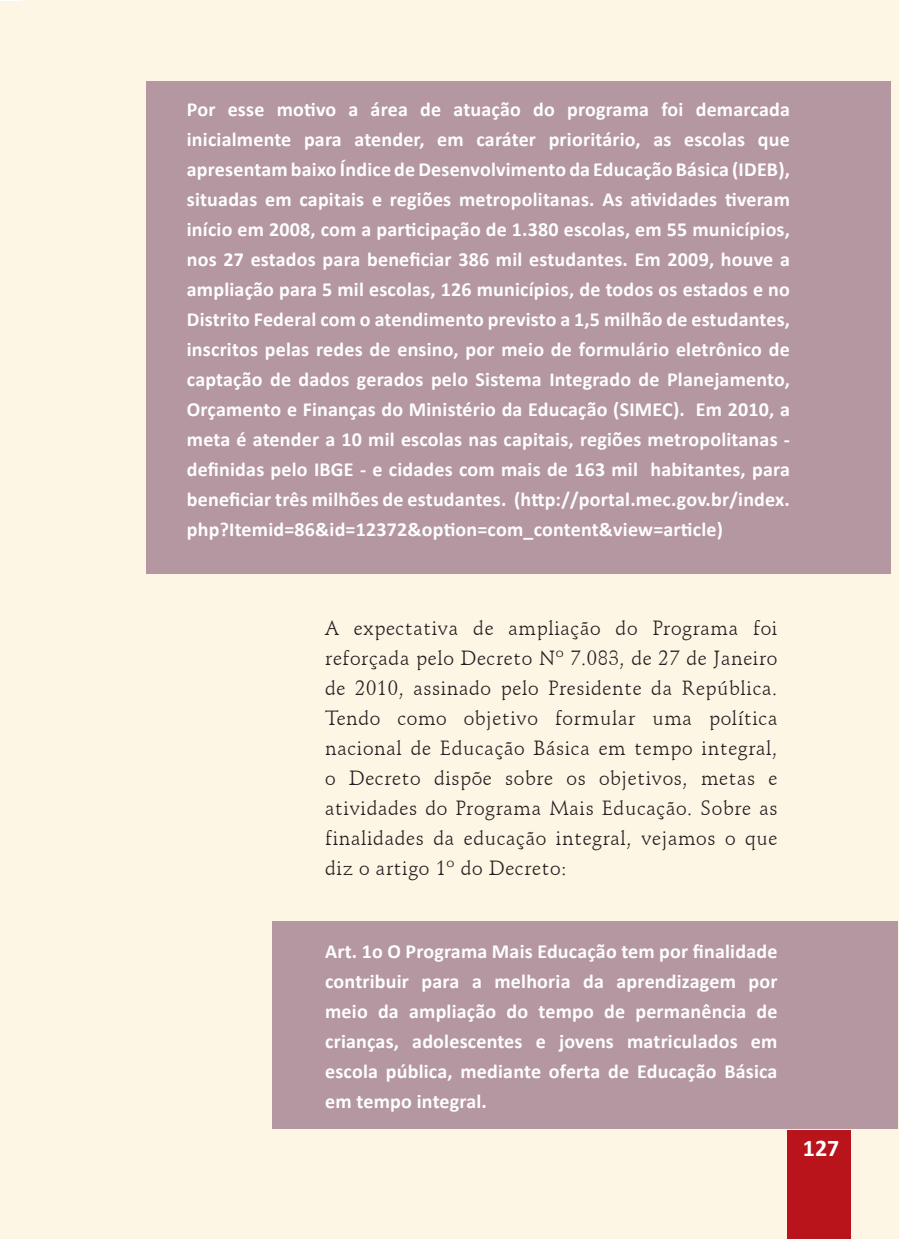
<style>
.page{position:relative;width:899px;height:1239px;background:#fff}
.page>*{position:absolute;margin:0;border:0;box-sizing:border-box;transform-origin:0 0}
.t1{font:700 24px "Calibri";color:#fff}
.t2{font:700 20px/30px "Calibri";letter-spacing:.01em;color:#fff;text-align:justify}
.t3{font:20px/30px "Schneidler BT";letter-spacing:.03em;color:#231f20;text-align:justify}
</style>
<div class="page">
<div style="left:0;top:1px;width:24px;height:1237px;background:#fef6e5"></div>
<div style="left:24px;top:0;width:874px;height:1239px;background:#fef6e5"></div>
<hr style="left:24px;top:1px;width:1px;height:1237px;background:#fef6e5">
<div style="left:787px;top:1130px;width:63px;height:109px;background:#b9141b"></div>
<div style="left:273px;top:921px;width:624px;height:208px;background:#b497a0"></div>
<div style="left:147px;top:82px;width:743px;height:492px;background:#b497a0"></div>
<p class="t2" style="left:187px;top:93px;width:604px">Por esse motivo a área de atuação do programa foi demarcada inicialmente para atender, em caráter prioritário, as escolas que apresentam baixo Índice de Desenvolvimento da Educação Básica (IDEB), situadas em capitais e regiões metropolitanas. As atividades tiveram início em 2008, com a participação de 1.380 escolas, em 55 municípios, nos 27 estados para beneficiar 386 mil estudantes. Em 2009, houve a ampliação para 5 mil escolas, 126 municípios, de todos os estados e no Distrito Federal com o atendimento previsto a 1,5 milhão de estudantes, inscritos pelas redes de ensino, por meio de formulário eletrônico de captação de dados gerados pelo Sistema Integrado de Planejamento, Orçamento e Finanças do Ministério da Educação (SIMEC). Em 2010, a meta é atender a 10 mil escolas nas capitais, regiões metropolitanas - definidas pelo IBGE - e cidades com mais de 163 mil habitantes, para beneficiar três milhões de estudantes. (http://portal.mec.gov.br/index. php?Itemid=86&amp;id=12372&amp;option=com_content&amp;view=article)</p>
<p class="t3" style="left:325px;top:613px;width:454px">A expectativa de ampliação do Programa foi reforçada pelo Decreto Nº 7.083, de 27 de Janeiro de 2010, assinado pelo Presidente da República.<br>Tendo como objetivo formular uma política nacional de Educação Básica em tempo integral, o Decreto dispõe sobre os objetivos, metas e atividades do Programa Mais Educação. Sobre as finalidades da educação integral, vejamos o que diz o artigo 1º do Decreto:</p>
<p class="t2" style="left:325px;top:935px;width:454px">Art. 1o O Programa Mais Educação tem por finalidade contribuir para a melhoria da aprendizagem por meio da ampliação do tempo de permanência de crianças, adolescentes e jovens matriculados em escola pública, mediante oferta de Educação Básica em tempo integral.</p>
<p class="t1" style="left:802px;top:1133px;width:38px">127</p>
</div>
